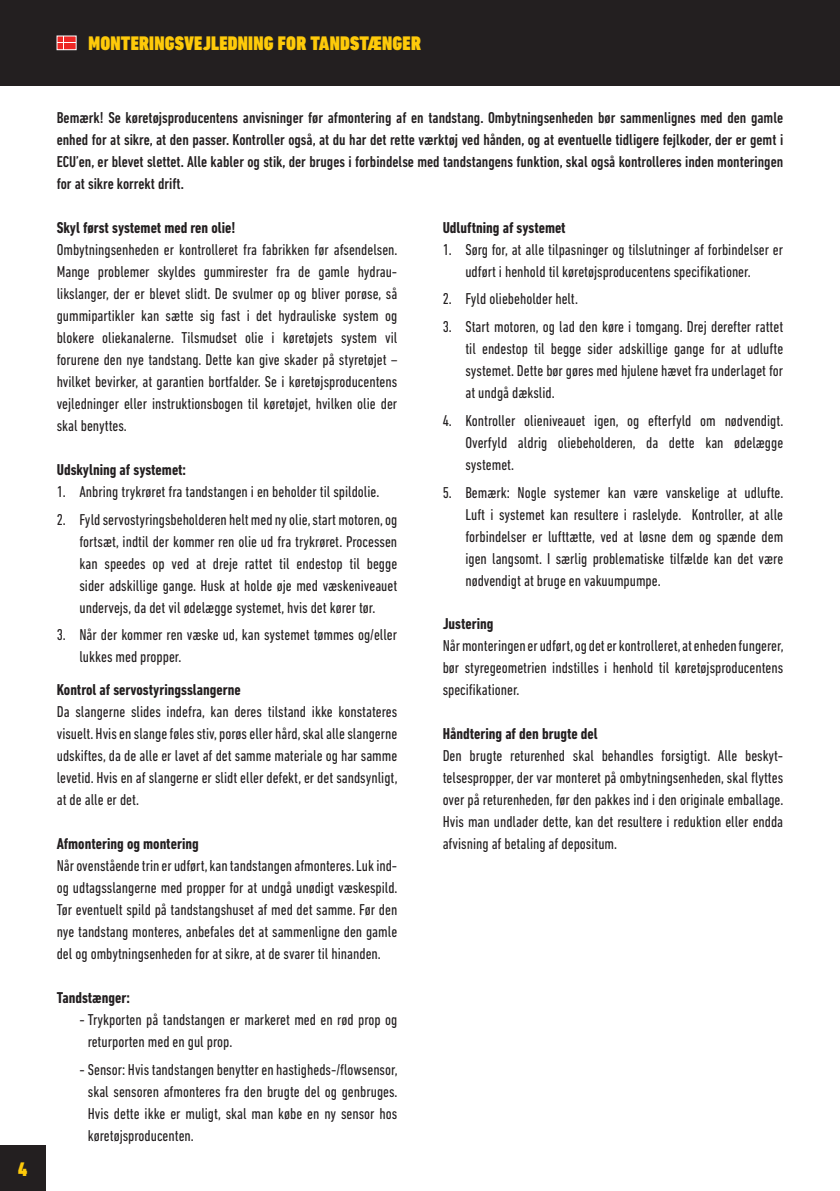
<style>
.page{position:relative;width:840px;height:1191px;background:#fff}
.page>*{position:absolute;margin:0;border:0;box-sizing:border-box;transform-origin:0 0}
.t1{font:900 condensed 20px "DIN Next LT Pro";letter-spacing:.01em;color:#feca0a}
.Brød{font:condensed 16px/22px "DIN Next LT Pro";color:#231f20;text-align:justify}
.Liste{font:condensed 16px/22px "DIN Next LT Pro";color:#231f20;text-align:justify}
.Overunderskrift{font:500 condensed 16px/22px "DIN Next LT Pro";color:#231f20;text-align:justify}
.Mellemrubrik{font:700 condensed 16px "DIN Next LT Pro";color:#231f20}
</style>
<div class="page">
<div style="left:0;top:1145px;width:45px;height:46px;background:#231f20"></div>
<div style="left:0;top:0;width:839px;height:85px;background:#231f20"></div>
<svg style="left:59px;top:38px;width:15px;height:10px"></svg>
<div style="left:65px;top:36px;width:11px;height:6px;background:#ed2725"></div>
<div style="left:65px;top:44px;width:11px;height:6px;background:#ed2725"></div>
<div style="left:57px;top:36px;width:19px;height:14px;border:1px solid #fff"></div>
<p class="t1" style="left:18px;top:1157px;width:11px">4</p>
<p class="t1" style="left:88px;top:32px;width:334px">MONTERINGSVEJLEDNING FOR TANDSTÆNGER</p>
<p class="Overunderskrift" style="left:57px;top:106px;width:727px">Bemærk! Se køretøjsproducentens anvisninger før afmontering af en tandstang. Ombytningsenheden bør sammenlignes med den gamle enhed for at sikre, at den passer. Kontroller også, at du har det rette værktøj ved hånden, og at eventuelle tidligere fejlkoder, der er gemt i ECU’en, er blevet slettet. Alle kabler og stik, der bruges i forbindelse med tandstangens funktion, skal også kontrolleres inden monteringen for at sikre korrekt drift.</p>
<p class="Mellemrubrik" style="left:57px;top:218px;width:180px">Skyl først systemet med ren olie!</p>
<p class="Brød" style="left:57px;top:238px;width:342px">Ombytningsenheden er kontrolleret fra fabrikken før afsendelsen.<br>Mange problemer skyldes gummirester fra de gamle hydrau&shy;likslanger, der er blevet slidt. De svulmer op og bliver porøse, så gummipartikler kan sætte sig fast i det hydrauliske system og blokere oliekanalerne. Tilsmudset olie i køretøjets system vil forurene den nye tandstang. Dette kan give skader på styretøjet – hvilket bevirker, at garantien bortfalder. Se i køretøjsproducentens vejledninger eller instruktionsbogen til køretøjet, hvilken olie der skal benyttes.</p>
<p class="Mellemrubrik" style="left:57px;top:460px;width:131px">Udskylning af systemet:</p>
<p class="Liste" style="left:57px;top:480px;width:324px">1. Anbring trykrøret fra tandstangen i en beholder til spildolie.</p>
<p class="Liste" style="left:79px;top:508px;width:319px;text-indent:-23px">2. Fyld servostyringsbeholderen helt med ny olie, start motoren, og fortsæt, indtil der kommer ren olie ud fra trykrøret. Processen kan speedes op ved at dreje rattet til endestop til begge sider adskillige gange. Husk at holde øje med væskeniveauet undervejs, da det vil ødelægge systemet, hvis det kører tør.</p>
<p class="Liste" style="left:79px;top:623px;width:319px;text-indent:-23px">3. Når der kommer ren væske ud, kan systemet tømmes og/eller lukkes med propper.</p>
<p class="Mellemrubrik" style="left:57px;top:680px;width:185px">Kontrol af servostyringsslangerne</p>
<p class="Brød" style="left:57px;top:700px;width:342px">Da slangerne slides indefra, kan deres tilstand ikke konstateres visuelt. Hvis en slange føles stiv, porøs eller hård, skal alle slangerne udskiftes, da de alle er lavet af det samme materiale og har samme levetid. Hvis en af slangerne er slidt eller defekt, er det sandsynligt, at de alle er det.</p>
<p class="Mellemrubrik" style="left:57px;top:834px;width:143px">Afmontering og montering</p>
<p class="Brød" style="left:57px;top:854px;width:342px">Når ovenstående trin er udført, kan tandstangen afmonteres. Luk ind&shy;og udtagsslangerne med propper for at undgå unødigt væskespild.<br>Tør eventuelt spild på tandstangshuset af med det samme. Før den nye tandstang monteres, anbefales det at sammenligne den gamle del og ombytningsenheden for at sikre, at de svarer til hinanden.</p>
<p class="Mellemrubrik" style="left:57px;top:988px;width:75px">Tandstænger:</p>
<p class="Liste" style="left:88px;top:1008px;width:311px;text-indent:-8px">- Trykporten på tandstangen er markeret med en rød prop og returporten med en gul prop.</p>
<p class="Liste" style="left:88px;top:1058px;width:311px;text-indent:-8px">- Sensor: Hvis tandstangen benytter en hastigheds-/flowsensor, skal sensoren afmonteres fra den brugte del og genbruges.<br>Hvis dette ikke er muligt, skal man købe en ny sensor hos køretøjsproducenten.</p>
<p class="Mellemrubrik" style="left:442px;top:218px;width:124px">Udluftning af systemet</p>
<p class="Liste" style="left:465px;top:238px;width:319px;text-indent:-23px">1. Sørg for, at alle tilpasninger og tilslutninger af forbindelser er udført i henhold til køretøjsproducentens specifikationer.</p>
<p class="Liste" style="left:442px;top:288px;width:137px">2. Fyld oliebeholder helt.</p>
<p class="Liste" style="left:465px;top:315px;width:319px;text-indent:-23px">3. Start motoren, og lad den køre i tomgang. Drej derefter rattet til endestop til begge sider adskillige gange for at udlufte systemet. Dette bør gøres med hjulene hævet fra underlaget for at undgå dækslid.</p>
<p class="Liste" style="left:465px;top:409px;width:319px;text-indent:-23px">4. Kontroller olieniveauet igen, og efterfyld om nødvendigt.<br>Overfyld aldrig oliebeholderen, da dette kan ødelægge systemet.</p>
<p class="Liste" style="left:465px;top:481px;width:319px;text-indent:-23px">5. Bemærk: Nogle systemer kan være vanskelige at udlufte.<br>Luft i systemet kan resultere i raslelyde. Kontroller, at alle forbindelser er lufttætte, ved at løsne dem og spænde dem igen langsomt. I særlig problematiske tilfælde kan det være nødvendigt at bruge en vakuumpumpe.</p>
<p class="Mellemrubrik" style="left:442px;top:614px;width:52px">Justering</p>
<p class="Brød" style="left:442px;top:634px;width:342px">Når monteringen er udført, og det er kontrolleret, at enheden fungerer, bør styregeometrien indstilles i henhold til køretøjsproducentens specifikationer.</p>
<p class="Mellemrubrik" style="left:442px;top:724px;width:156px">Håndtering af den brugte del</p>
<p class="Brød" style="left:442px;top:744px;width:342px">Den brugte returenhed skal behandles forsigtigt. Alle beskyt&shy;telsespropper, der var monteret på ombytningsenheden, skal flyttes over på returenheden, før den pakkes ind i den originale emballage.<br>Hvis man undlader dette, kan det resultere i reduktion eller endda afvisning af betaling af depositum.</p>
</div>
